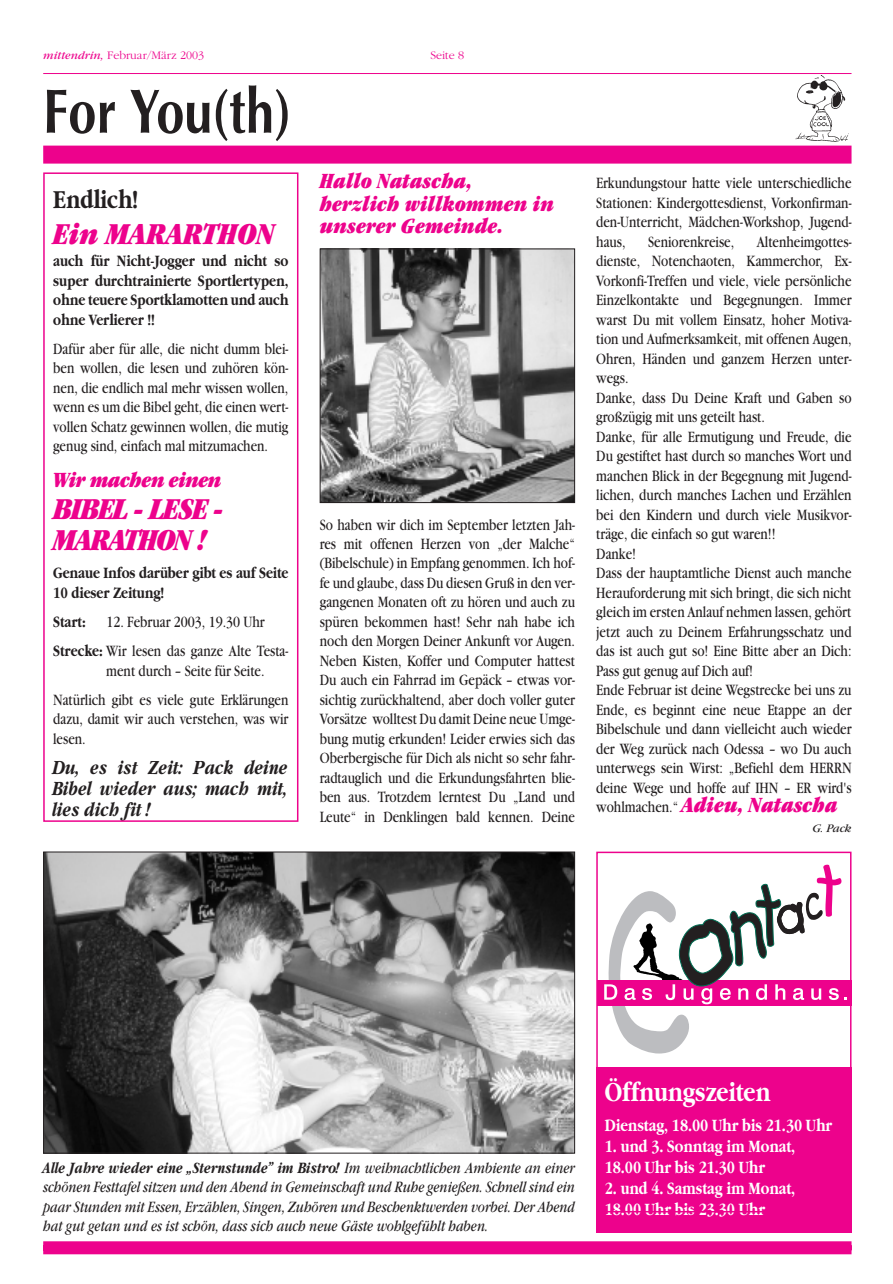
<style>
.page{position:relative;width:893px;height:1284px;background:#fff}
.page>*{position:absolute;margin:0;border:0;box-sizing:border-box;transform-origin:0 0}
.t1{font:700 63px "Optima";color:#231f20;scale:.8 1}
.t2{font:italic ultra-condensed 31.5px/31.5px "Garamond";letter-spacing:-.04em;color:#ed028c}
.t3{font:italic ultra-condensed 31.5px "Garamond";color:#ed028c}
.t4{font:700 28.5px "Garamond";color:#fff;scale:.8 1}
.t5{font:700 27px "Garamond";color:#231f20;scale:.8 1}
.t6{font:italic ultra-condensed 22.5px/22.5px "Garamond";color:#ed028c}
.t7{font:italic ultra-condensed 22.5px "Garamond";letter-spacing:-.025em;color:#ed028c}
.t8{font:italic 700 21px/21px "Garamond";color:#231f20;text-align:justify;scale:.8 1}
.t9{font:700 18px/21px "Garamond";color:#fff;scale:.8 1}
.t10{font:16.5px/19.5px "Garamond";color:#231f20;scale:.8 1}
.t11{font:italic 16.5px/19.5px "Garamond";color:#231f20;text-align:justify;scale:.8 1}
.t12{font:700 16.5px/19.5px "Garamond";color:#231f20;text-align:justify;scale:.8 1}
.t13{font:300 12px "Garamond";color:#ed028c}
.t14{font:italic 12px "Garamond";color:#231f20}
.s1{font-weight:400;font-style:italic}
.s2{font-weight:700}
.s3{font-style:normal;font-stretch:normal;font-size:16.5px;color:#231f20}
</style>
<div class="page">
<hr style="left:43px;top:73px;width:808px;height:1px;background:#ed028c">
<div style="left:43px;top:1241px;width:808px;height:9px;background:#ed028c"></div>
<div style="left:43px;top:1245px;width:808px;height:9px;background:#ed028c"></div>
<div style="left:43px;top:146px;width:808px;height:18px;background:#ed028c"></div>
<img style="left:795px;top:75px;width:53px;height:67px">
<div style="left:43px;top:172px;width:255px;height:650px;border:2px solid #ed028c"></div>
<div style="left:596px;top:1067px;width:255px;height:165px;background:#ed028c"></div>
<div style="left:597px;top:980px;width:254px;height:26px;background:#ed028c"></div>
<svg style="left:604px;top:865px;width:243px;height:189px"></svg>
<div style="left:596px;top:852px;width:255px;height:360px;border:2px solid #ed028c"></div>
<img style="left:322px;top:251px;width:251px;height:250px">
<div style="left:320px;top:249px;width:255px;height:254px;border:1px solid #231f20"></div>
<img style="left:45px;top:854px;width:528px;height:298px">
<div style="left:43px;top:852px;width:532px;height:302px;border:1px solid #231f20"></div>
<p class="t13" style="left:43px;top:50px;width:162px"><span class="s1">mittendrin,</span> Februar/März 2003</p>
<p class="t13" style="left:430px;top:50px;width:35px">Seite 8</p>
<h1 class="t1" style="left:43px;top:85px;width:311px">For You(th)</h1>
<h3 class="t5" style="left:53px;top:189px;width:108px">Endlich!</h3>
<h2 class="t3" style="left:53px;top:222px;width:222px">Ein MARARTHON</h2>
<p class="t12" style="left:53px;top:253px;width:295px">auch für Nicht-Jogger und nicht so super durchtrainierte Sportlertypen, ohne teuere Sportklamotten und auch ohne Verlierer !!</p>
<p class="t10" style="left:53px;top:341px;width:295px;text-align:justify">Dafür aber für alle, die nicht dumm blei&shy;ben wollen, die lesen und zuhören kön&shy;nen, die endlich mal mehr wissen wollen, wenn es um die Bibel geht, die einen wert&shy;vollen Schatz gewinnen wollen, die mutig genug sind, einfach mal mitzumachen.</p>
<h3 class="t7" style="left:53px;top:472px;width:170px">Wir machen einen</h3>
<h2 class="t2" style="left:53px;top:496px;width:172px">BIBEL - LESE -<br>MARATHON !</h2>
<p class="t12" style="left:53px;top:565px;width:295px">Genaue Infos darüber gibt es auf Seite<br>10 dieser Zeitung!</p>
<p class="t12" style="left:53px;top:613px;width:42px">Start:</p>
<p class="t10" style="left:53px;top:609px;width:295px;line-height:29.2px;text-indent:53px">12. Februar 2003, 19.30 Uhr<br><span class="s2">Strecke:</span> Wir lesen das ganze Alte Testa-</p>
<p class="t10" style="left:53px;top:657px;width:295px;line-height:29.2px;text-indent:53px">ment durch – Seite für Seite.<br>Natürlich gibt es viele gute Erklärungen</p>
<p class="t10" style="left:53px;top:711px;width:295px">dazu, damit wir auch verstehen, was wir lesen.</p>
<p class="t8" style="left:53px;top:758px;width:295px">Du, es ist Zeit: Pack deine Bibel wieder aus; mach mit, lies dich fit !</p>
<h3 class="t6" style="left:320px;top:172px;width:236px">Hallo Natascha, herzlich willkommen in unserer Gemeinde.</h3>
<p class="t10" style="left:320px;top:516px;width:320px;text-align:justify">So haben wir dich im September letzten Jah&shy;res mit offenen Herzen von „der Malche“ (Bibelschule) in Empfang genommen. Ich hof&shy;fe und glaube, dass Du diesen Gruß in den ver&shy;gangenen Monaten oft zu hören und auch zu spüren bekommen hast! Sehr nah habe ich noch den Morgen Deiner Ankunft vor Augen.<br>Neben Kisten, Koffer und Computer hattest Du auch ein Fahrrad im Gepäck – etwas vor&shy;sichtig zurückhaltend, aber doch voller guter Vorsätze wolltest Du damit Deine neue Umge&shy;bung mutig erkunden! Leider erwies sich das Oberbergische für Dich als nicht so sehr fahr&shy;radtauglich und die Erkundungsfahrten blie&shy;ben aus. Trotzdem lerntest Du „Land und Leute“ in Denklingen bald kennen. Deine</p>
<p class="t10" style="left:596px;top:175px;width:320px;text-align:justify">Erkundungstour hatte viele unterschiedliche Stationen: Kindergottesdienst, Vorkonfirman&shy;den-Unterricht, Mädchen-Workshop, Jugend&shy;haus,</p>
<p class="t10" style="left:596px;top:233px;width:320px;text-indent:160px">Altenheimgottes&shy;dienste, Notenchaoten, Kammerchor, Ex-Vorkonfi-Treffen und viele, viele persönliche Einzelkontakte und Begegnungen. Immer warst Du mit vollem Einsatz, hoher Motiva&shy;tion und Aufmerksamkeit, mit offenen Augen, Ohren, Händen und ganzem Herzen unter&shy;wegs.<br>Danke, dass Du Deine Kraft und Gaben so großzügig mit uns geteilt hast.<br>Danke, für alle Ermutigung und Freude, die Du gestiftet hast durch so manches Wort und manchen Blick in der Begegnung mit Jugend&shy;lichen, durch manches Lachen und Erzählen bei den Kindern und durch viele Musikvor&shy;träge, die einfach so gut waren!!<br>Danke!<br>Dass der hauptamtliche Dienst auch manche Herauforderung mit sich bringt, die sich nicht gleich im ersten Anlauf nehmen lassen, gehört jetzt auch zu Deinem Erfahrungsschatz und das ist auch gut so! Eine Bitte aber an Dich:<br>Pass gut genug auf Dich auf!<br>Ende Februar ist deine Wegstrecke bei uns zu Ende, es beginnt eine neue Etappe an der Bibelschule und dann vielleicht auch wieder der Weg zurück nach Odessa – wo Du auch unterwegs sein Wirst: „Befiehl dem HERRN deine Wege und hoffe auf IHN – ER wird's</p>
<h3 class="t6" style="left:596px;top:796px;width:243px"><span class="s3">wohlmachen.“</span> Adieu, Natascha</h3>
<p class="t14" style="left:812px;top:824px;width:40px">G. Pack</p>
<p class="t10" style="left:648px;top:233px;width:109px">Seniorenkreise,</p>
<p class="t11" style="left:43px;top:1160px;width:666px"><span class="s2">Alle Jahre wieder eine „Sternstunde” im Bistro!</span> Im weihnachtlichen Ambiente an einer schönen Festtafel sitzen und den Abend in Gemeinschaft und Ruhe genießen. Schnell sind ein paar Stunden mit Essen, Erzählen, Singen, Zuhören und Beschenktwerden vorbei. Der Abend hat gut getan und es ist schön, dass sich auch neue Gäste wohlgefühlt haben.</p>
<h3 class="t4" style="left:604px;top:1081px;width:208px">Öffnungszeiten</h3>
<p class="t9" style="left:604px;top:1116px;width:286px">Dienstag, 18.00 Uhr bis 21.30 Uhr</p>
<p class="t9" style="left:604px;top:1137px;width:240px">1. und 3. Sonntag im Monat,<br>18.00 Uhr bis 21.30 Uhr</p>
<p class="t9" style="left:604px;top:1179px;width:240px">2. und 4. Samstag im Monat,<br>18.00 Uhr bis 23.30 Uhr</p>
</div>
